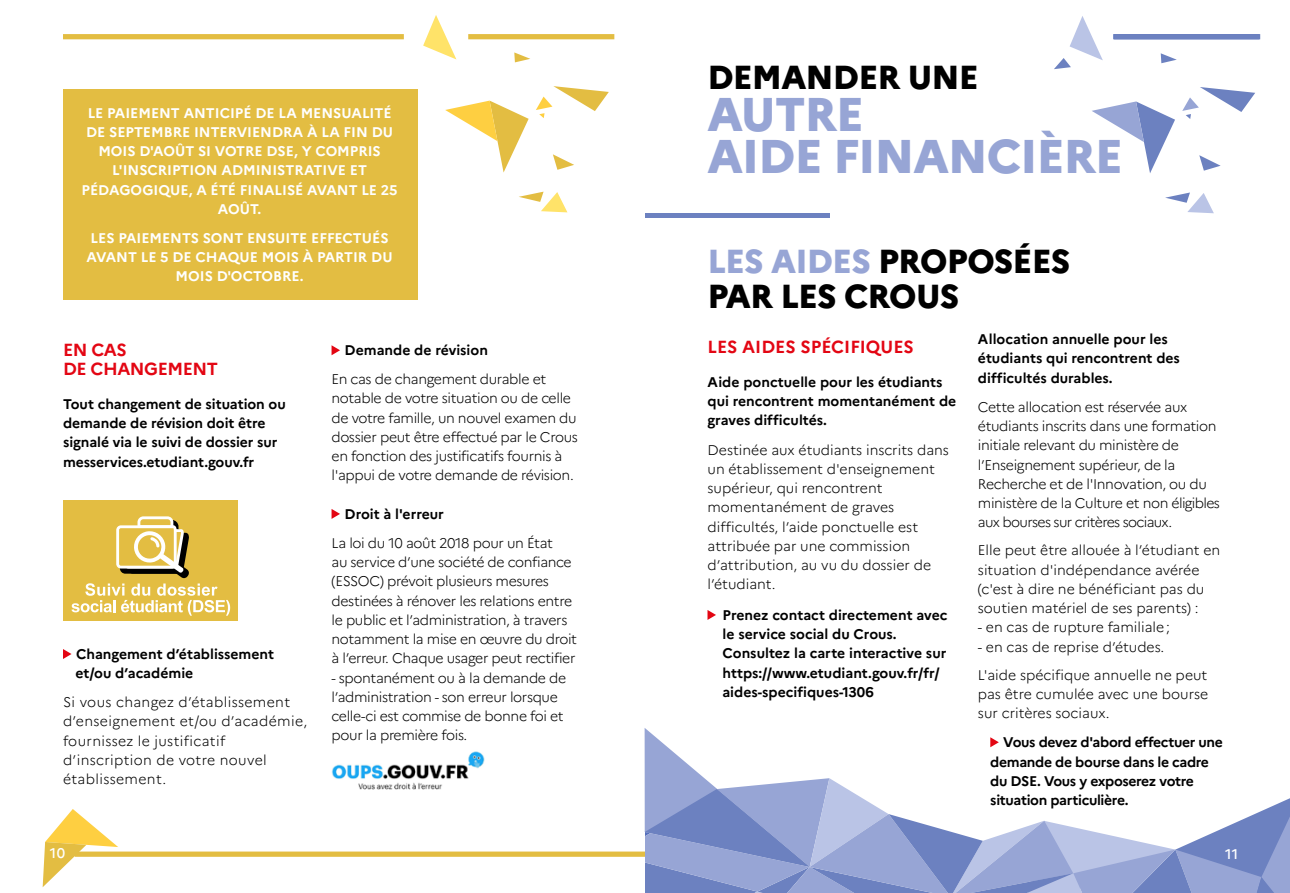
<style>
.page{position:relative;width:1290px;height:893px;background:#fff}
.page>*{position:absolute;margin:0;border:0;box-sizing:border-box;transform-origin:0 0}
.t1{font:800 47.25px/42px "Marianne";letter-spacing:-.025em;color:#97a5d5}
.t2{font:800 33.25px/35px "Marianne";letter-spacing:-.025em;color:#000}
.t3{font:700 17.5px "Marianne";color:#e30613}
.t4{font:700 17.5px/19.2px "Marianne";letter-spacing:-.025em;color:#e30613}
.t5{font:300 14px/19.2px "Marianne";letter-spacing:-.025em;color:#000}
.t6{font:700 14px/19.2px "Marianne";color:#000}
.t7{font:300 14px/19.2px "Marianne";color:#000}
.t8{font:700 14px/19.2px "Marianne";color:#fff;text-align:center}
.t9{font:300 14px/19.2px "Marianne";letter-spacing:.025em;color:#000}
.t10{font:700 14px/19.2px "Marianne";letter-spacing:-.025em;color:#000}
.t11{font:500 14px "Marianne";color:#fff}
.t12{font:14px "Marianne";color:#fff}
.s1{color:#97a5d5}
</style>
<div class="page">
<div style="left:75px;top:851px;width:571px;height:6px;background:#e3bd42"></div>
<svg style="left:43px;top:809px;width:75px;height:78px"></svg>
<div style="left:1113px;top:34px;width:146px;height:5px;background:#7e92cc"></div>
<svg style="left:63px;top:649px;width:9px;height:10px"></svg>
<div style="left:1114px;top:34px;width:146px;height:5px;background:#6c81c0"></div>
<div style="left:645px;top:213px;width:185px;height:5px;background:#6c81c0"></div>
<div style="left:63px;top:34px;width:341px;height:5px;background:#e3bd42"></div>
<div style="left:63px;top:89px;width:355px;height:210px;background:#e3bd42"></div>
<div style="left:63px;top:500px;width:175px;height:121px;background:#e3bd42"></div>
<svg style="left:71px;top:516px;width:159px;height:100px"></svg>
<div style="left:468px;top:34px;width:146px;height:5px;background:#e3bd42"></div>
<svg style="left:514px;top:52px;width:16px;height:10px"></svg>
<svg style="left:423px;top:15px;width:33px;height:44px"></svg>
<svg style="left:519px;top:192px;width:48px;height:20px"></svg>
<svg style="left:553px;top:154px;width:21px;height:16px"></svg>
<svg style="left:445px;top:101px;width:84px;height:71px"></svg>
<svg style="left:536px;top:86px;width:73px;height:32px"></svg>
<img style="left:331px;top:751px;width:154px;height:39px">
<svg style="left:331px;top:345px;width:9px;height:10px"></svg>
<svg style="left:331px;top:509px;width:9px;height:10px"></svg>
<svg style="left:1161px;top:53px;width:16px;height:10px"></svg>
<svg style="left:1165px;top:192px;width:49px;height:21px"></svg>
<svg style="left:1199px;top:155px;width:21px;height:16px"></svg>
<svg style="left:1092px;top:101px;width:83px;height:72px"></svg>
<svg style="left:1182px;top:87px;width:73px;height:32px"></svg>
<svg style="left:1054px;top:16px;width:49px;height:53px"></svg>
<svg style="left:707px;top:610px;width:9px;height:10px"></svg>
<svg style="left:645px;top:728px;width:645px;height:165px"></svg>
<p class="t8" style="left:82px;top:103px;width:317px">LE PAIEMENT ANTICIPÉ DE LA MENSUALITÉ<br>DE SEPTEMBRE INTERVIENDRA À LA FIN DU<br>MOIS D'AOÛT SI VOTRE DSE, Y COMPRIS<br>L'INSCRIPTION ADMINISTRATIVE ET<br>PÉDAGOGIQUE, A ÉTÉ FINALISÉ AVANT LE 25<br>AOÛT.</p>
<p class="t8" style="left:87px;top:228px;width:307px">LES PAIEMENTS SONT ENSUITE EFFECTUÉS<br>AVANT LE 5 DE CHAQUE MOIS À PARTIR DU<br>MOIS D'OCTOBRE.</p>
<p class="t4" style="left:63px;top:340px;width:157px">EN CAS<br>DE CHANGEMENT</p>
<p class="t6" style="left:63px;top:394px;width:224px">Tout changement de situation ou demande de révision doit être signalé via le suivi de dossier sur messervices.etudiant.gouv.fr</p>
<p class="t6" style="left:75px;top:644px;width:200px">Changement d’établissement et/ou d’académie</p>
<p class="t9" style="left:63px;top:692px;width:246px">Si vous changez d’établissement d’enseignement et/ou d’académie, fournissez le justificatif d’inscription de votre nouvel établissement.</p>
<p class="t6" style="left:344px;top:341px;width:145px">Demande de révision</p>
<p class="t5" style="left:331px;top:369px;width:248px">En cas de changement durable et notable de votre situation ou de celle de votre famille, un nouvel examen du dossier peut être effectué par le Crous en fonction des justificatifs fournis à l'appui de votre demande de révision.</p>
<p class="t6" style="left:344px;top:504px;width:101px">Droit à l'erreur</p>
<p class="t5" style="left:331px;top:533px;width:247px">La loi du 10 août 2018 pour un État<br>au service d’une société de confiance (ESSOC) prévoit plusieurs mesures destinées à rénover les relations entre le public et l’administration, à travers notamment la mise en œuvre du droit à l’erreur. Chaque usager peut rectifier</p>
<p class="t5" style="left:331px;top:668px;width:236px">- spontanément ou à la demande de l’administration - son erreur lorsque celle-ci est commise de bonne foi et pour la première fois.</p>
<h2 class="t2" style="left:707px;top:60px;width:273px">DEMANDER UNE</h2>
<h1 class="t1" style="left:707px;top:94px;width:417px">AUTRE<br>AIDE FINANCIÈRE</h1>
<h2 class="t2" style="left:707px;top:244px;width:364px"><span class="s1">LES AIDES</span> PROPOSÉES<br>PAR LES CROUS</h2>
<p class="t3" style="left:707px;top:336px;width:208px">LES AIDES SPÉCIFIQUES</p>
<p class="t6" style="left:707px;top:372px;width:250px">Aide ponctuelle pour les étudiants qui rencontrent momentanément de graves difficultés.</p>
<p class="t7" style="left:707px;top:440px;width:243px">Destinée aux étudiants inscrits dans un établissement d'enseignement supérieur, qui rencontrent momentanément de graves difficultés, l’aide ponctuelle est attribuée par une commission d’attribution, au vu du dossier de l’étudiant.</p>
<p class="t6" style="left:722px;top:605px;width:227px">Prenez contact directement avec le service social du Crous.<br>Consultez la carte interactive sur https://www.etudiant.gouv.fr/fr/ aides-specifiques-1306</p>
<p class="t6" style="left:978px;top:329px;width:204px">Allocation annuelle pour les étudiants qui rencontrent des difficultés durables.</p>
<p class="t5" style="left:978px;top:397px;width:244px">Cette allocation est réservée aux étudiants inscrits dans une formation initiale relevant du ministère de l’Enseignement supérieur, de la Recherche et de l'Innovation, ou du ministère de la Culture et non éligibles aux bourses sur critères sociaux.</p>
<p class="t7" style="left:978px;top:541px;width:244px">Elle peut être allouée à l’étudiant en situation d'indépendance avérée (c'est à dire ne bénéficiant pas du soutien matériel de ses parents) :</p>
<p class="t7" style="left:978px;top:618px;width:193px">- en cas de rupture familiale;</p>
<p class="t7" style="left:978px;top:633px;width:231px;line-height:28px">- en cas de reprise d’études.<br>L'aide spécifique annuelle ne peut</p>
<p class="t7" style="left:978px;top:684px;width:232px">pas être cumulée avec une bourse sur critères sociaux.</p>
<p class="t10" style="left:990px;top:733px;width:234px;text-indent:13px">Vous devez d'abord effectuer une demande de bourse dans le cadre du DSE. Vous y exposerez votre situation particulière.</p>
<p class="t12" style="left:1224px;top:840px;width:15px">11</p>
<p class="t11" style="left:50px;top:845px;width:17px">10</p>
<p class="t11" style="left:1225px;top:846px;width:15px">11</p>
</div>
